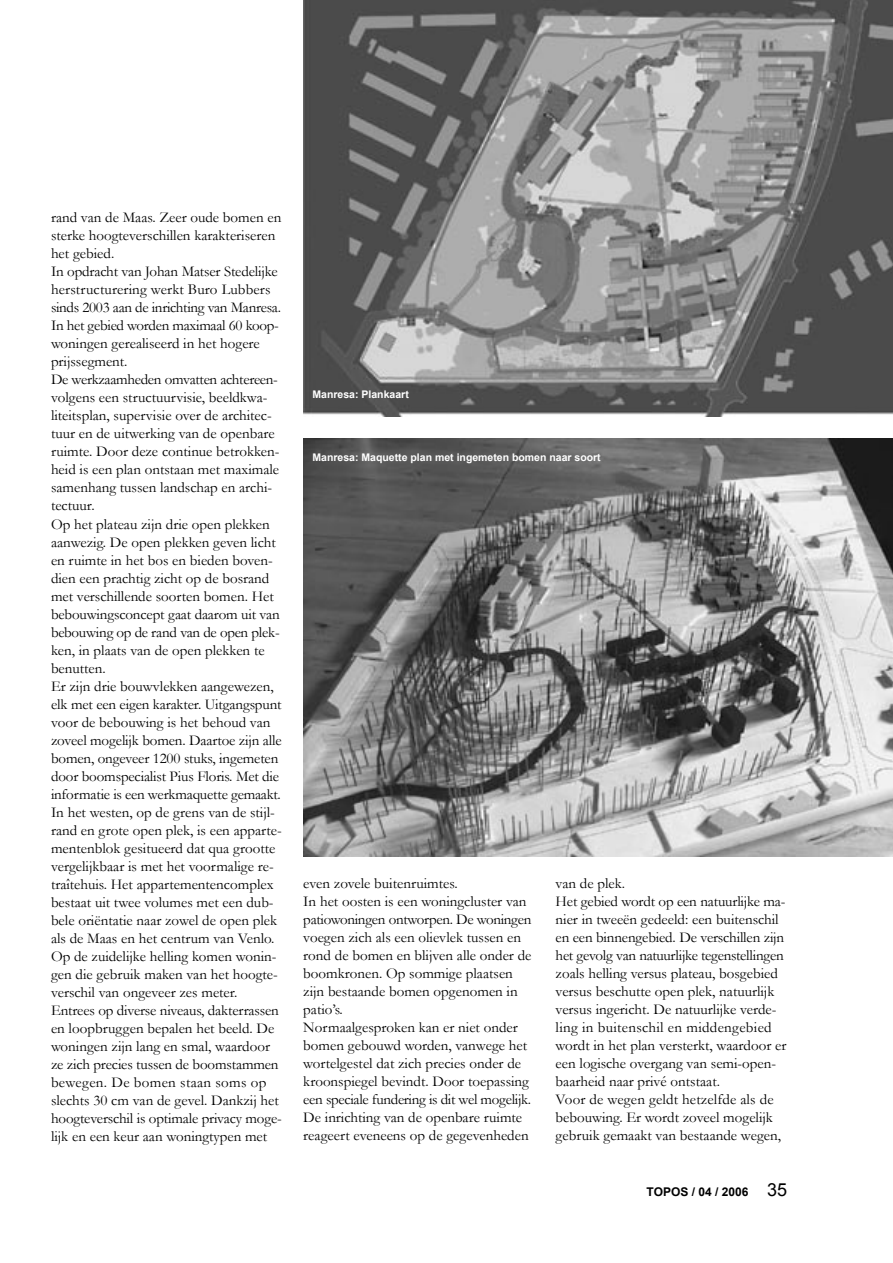
<style>
.page{position:relative;width:893px;height:1263px;background:#fff}
.page>*{position:absolute;margin:0;border:0;box-sizing:border-box;transform-origin:0 0}
._01_Platte_tekst{font:15px/18px "Garamond";color:#000}
.t1{font:700 12px "Arial";color:#000}
._08_Onderschrift-klein{font:700 10.5px "Arial";color:#fff}
.s1{font-weight:400;font-size:18px}
</style>
<div class="page">
<img style="left:303px;top:0;width:590px;height:417px">
<img style="left:303px;top:438px;width:590px;height:418px">
<p class="_01_Platte_tekst" style="left:51px;top:208px;width:232px">rand van de Maas. Zeer oude bomen en sterke hoogteverschillen karakteriseren het gebied.</p>
<p class="_01_Platte_tekst" style="left:51px;top:262px;width:231px">In opdracht van Johan Matser Stedelijke herstructurering werkt Buro Lubbers sinds 2003 aan de inrichting van Manresa.<br>In het gebied worden maximaal 60 koop&shy;woningen gerealiseerd in het hogere prijssegment.</p>
<p class="_01_Platte_tekst" style="left:51px;top:370px;width:230px">De werkzaamheden omvatten achtereen&shy;volgens een structuurvisie, beeldkwa&shy;liteitsplan, supervisie over de architec&shy;tuur en de uitwerking van de openbare ruimte. Door deze continue betrokken&shy;heid is een plan ontstaan met maximale samenhang tussen landschap en archi&shy;tectuur.</p>
<p class="_01_Platte_tekst" style="left:51px;top:514px;width:230px">Op het plateau zijn drie open plekken aanwezig. De open plekken geven licht en ruimte in het bos en bieden boven&shy;dien een prachtig zicht op de bosrand met verschillende soorten bomen. Het bebouwingsconcept gaat daarom uit van bebouwing op de rand van de open plek&shy;ken, in plaats van de open plekken te benutten.</p>
<p class="_01_Platte_tekst" style="left:51px;top:676px;width:232px">Er zijn drie bouwvlekken aangewezen, elk met een eigen karakter. Uitgangspunt voor de bebouwing is het behoud van zoveel mogelijk bomen. Daartoe zijn alle bomen, ongeveer 1200 stuks, ingemeten door boomspecialist Pius Floris. Met die informatie is een werkmaquette gemaakt.</p>
<p class="_01_Platte_tekst" style="left:51px;top:802px;width:232px">In het westen, op de grens van de stijl&shy;rand en grote open plek, is een apparte&shy;mentenblok gesitueerd dat qua grootte vergelijkbaar is met het voormalige re&shy;traîtehuis. Het appartementencomplex bestaat uit twee volumes met een dub&shy;bele oriëntatie naar zowel de open plek als de Maas en het centrum van Venlo.</p>
<p class="_01_Platte_tekst" style="left:51px;top:946px;width:232px">Op de zuidelijke helling komen wonin&shy;gen die gebruik maken van het hoogte&shy;verschil van ongeveer zes meter.<br>Entrees op diverse niveaus, dakterrassen en loopbruggen bepalen het beeld. De woningen zijn lang en smal, waardoor ze zich precies tussen de boomstammen bewegen. De bomen staan soms op slechts 30 cm van de gevel. Dankzij het hoogteverschil is optimale privacy moge&shy;lijk en een keur aan woningtypen met</p>
<p class="_08_Onderschrift-klein" style="left:313px;top:387px;width:98px">Manresa: Plankaart</p>
<p class="_08_Onderschrift-klein" style="left:313px;top:450px;width:290px">Manresa: Maquette plan met ingemeten bomen naar soort</p>
<p class="_01_Platte_tekst" style="left:303px;top:874px;width:156px">even zovele buitenruimtes.</p>
<p class="_01_Platte_tekst" style="left:303px;top:892px;width:230px">In het oosten is een woningcluster van patiowoningen ontworpen. De woningen voegen zich als een olievlek tussen en rond de bomen en blijven alle onder de boomkronen. Op sommige plaatsen zijn bestaande bomen opgenomen in patio’s.</p>
<p class="_01_Platte_tekst" style="left:303px;top:1018px;width:229px">Normaalgesproken kan er niet onder bomen gebouwd worden, vanwege het wortelgestel dat zich precies onder de kroonspiegel bevindt. Door toepassing een speciale fundering is dit wel mogelijk.</p>
<p class="_01_Platte_tekst" style="left:303px;top:1108px;width:227px">De inrichting van de openbare ruimte reageert eveneens op de gegevenheden</p>
<p class="_01_Platte_tekst" style="left:556px;top:874px;width:71px">van de plek.</p>
<p class="_01_Platte_tekst" style="left:556px;top:892px;width:232px">Het gebied wordt op een natuurlijke ma&shy;nier in tweeën gedeeld: een buitenschil en een binnengebied. De verschillen zijn het gevolg van natuurlijke tegenstellingen zoals helling versus plateau, bosgebied versus beschutte open plek, natuurlijk versus ingericht. De natuurlijke verde&shy;ling in buitenschil en middengebied wordt in het plan versterkt, waardoor er een logische overgang van semi-open&shy;baarheid naar privé ontstaat.</p>
<p class="_01_Platte_tekst" style="left:556px;top:1090px;width:227px">Voor de wegen geldt hetzelfde als de bebouwing. Er wordt zoveel mogelijk gebruik gemaakt van bestaande wegen,</p>
<p class="t1" style="left:647px;top:1184px;width:142px">TOPOS / 04 / 2006 <span class="s1">35</span></p>
</div>
